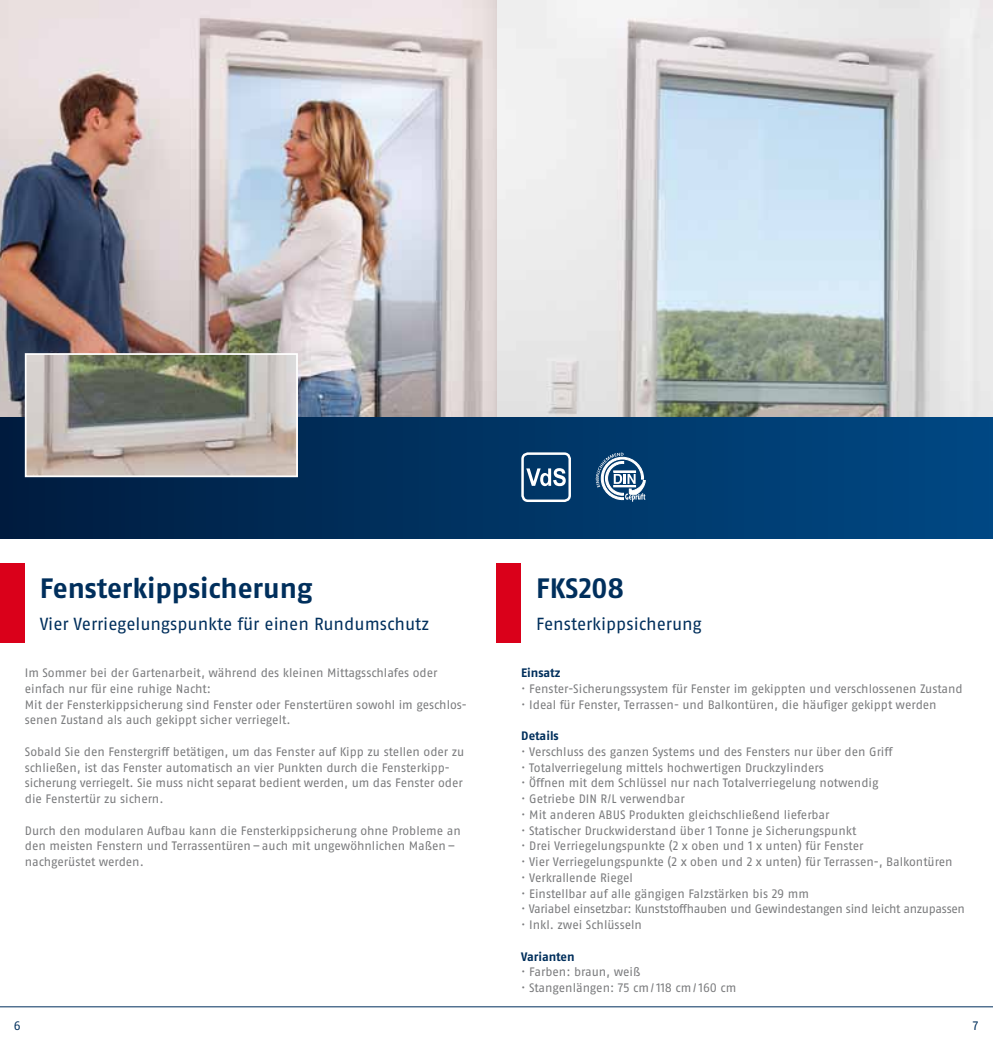
<style>
.page{position:relative;width:993px;height:1042px;background:#fff}
.page>*{position:absolute;margin:0;border:0;box-sizing:border-box;transform-origin:0 0}
.t1{font:700 28px "ABUS Fago Pro";letter-spacing:-.005em;color:#002f5c}
.t2{font:17.5px "ABUS Fago Pro";letter-spacing:-.005em;color:#002f5c}
.t3{font:12.25px/15.8px "ABUS Fago Pro";letter-spacing:-.005em;color:#7b7c7e}
.t4{font:700 12.25px "ABUS Fago Pro";letter-spacing:-.005em;color:#002f5c}
.t5{font:12.25px "ABUS Fago Pro";color:#002f5c}
</style>
<div class="page">
<hr style="left:0;top:1006px;width:992px;height:1px;background:#002f5c">
<div style="left:0;top:417px;width:992px;height:121px;background:linear-gradient(to right,#021e41,#004985)"></div>
<img style="left:0;top:0;width:992px;height:417px">
<div style="left:0;top:563px;width:25px;height:79px;background:#da001a"></div>
<img style="left:28px;top:356px;width:267px;height:118px">
<div style="left:25px;top:353px;width:273px;height:124px;border:2px solid #fff"></div>
<svg style="left:595px;top:453px;width:50px;height:49px"></svg>
<div style="left:496px;top:563px;width:25px;height:79px;background:#da001a"></div>
<div style="left:521px;top:452px;width:49px;height:50px;border:2px solid #fff;border-radius:5px"></div>
<svg style="left:526px;top:468px;width:39px;height:18px"></svg>
<h1 class="t1" style="left:40px;top:571px;width:274px">Fensterkippsicherung</h1>
<h2 class="t2" style="left:40px;top:613px;width:391px">Vier Verriegelungspunkte für einen Rundumschutz</h2>
<p class="t3" style="left:25px;top:665px;width:443px">Im Sommer bei der Gartenarbeit, während des kleinen Mittagsschlafes oder einfach nur für eine ruhige Nacht:<br>Mit der Fensterkippsicherung sind Fenster oder Fenstertüren sowohl im geschlos&shy;senen Zustand als auch gekippt sicher verriegelt.</p>
<p class="t3" style="left:25px;top:744px;width:441px">Sobald Sie den Fenstergriff betätigen, um das Fenster auf Kipp zu stellen oder zu schließen, ist das Fenster automatisch an vier Punkten durch die Fensterkipp&shy;sicherung verriegelt. Sie muss nicht separat bedient werden, um das Fenster oder die Fenstertür zu sichern.</p>
<p class="t3" style="left:25px;top:822px;width:437px">Durch den modularen Aufbau kann die Fensterkippsicherung ohne Probleme an den meisten Fenstern und Terrassentüren–auch mit ungewöhnlichen Maßen– nachgerüstet werden.</p>
<h1 class="t1" style="left:536px;top:571px;width:89px">FKS208</h1>
<h2 class="t2" style="left:536px;top:613px;width:167px">Fensterkippsicherung</h2>
<p class="t4" style="left:521px;top:665px;width:41px">Einsatz</p>
<p class="t3" style="left:521px;top:681px;width:443px">· Fenster-Sicherungssystem für Fenster im gekippten und verschlossenen Zustand · Ideal für Fenster, Terrassen- und Balkontüren, die häufiger gekippt werden</p>
<p class="t4" style="left:521px;top:728px;width:39px">Details</p>
<p class="t3" style="left:521px;top:744px;width:445px">· Verschluss des ganzen Systems und des Fensters nur über den Griff<br>· Totalverriegelung mittels hochwertigen Druckzylinders<br>· Öffnen mit dem Schlüssel nur nach Totalverriegelung notwendig<br>· Getriebe DIN R/L verwendbar<br>· Mit anderen ABUS Produkten gleichschließend lieferbar<br>· Statischer Druckwiderstand über 1 Tonne je Sicherungspunkt<br>· Drei Verriegelungspunkte (2 x oben und 1 x unten) für Fenster<br>· Vier Verriegelungspunkte (2 x oben und 2 x unten) für Terrassen-, Balkontüren<br>· Verkrallende Riegel<br>· Einstellbar auf alle gängigen Falzstärken bis 29 mm<br>· Variabel einsetzbar: Kunststoffhauben und Gewindestangen sind leicht anzupassen · Inkl. zwei Schlüsseln</p>
<p class="t4" style="left:521px;top:949px;width:55px">Varianten</p>
<p class="t3" style="left:521px;top:964px;width:216px">· Farben: braun, weiß<br>· Stangenlängen: 75 cm/118 cm/160 cm</p>
<p class="t5" style="left:14px;top:1018px;width:8px">6</p>
<p class="t5" style="left:972px;top:1018px;width:7px">7</p>
</div>
